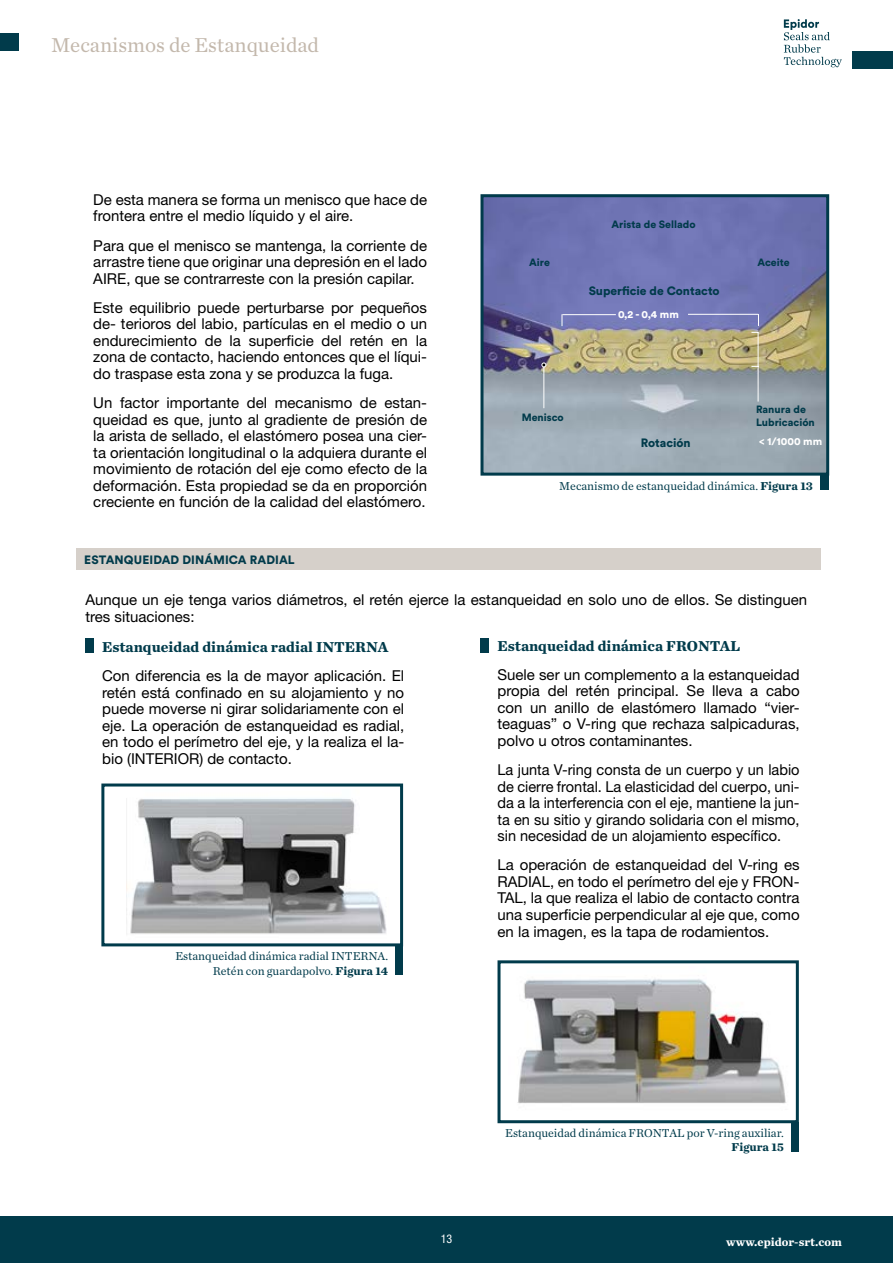
<style>
.page{position:relative;width:893px;height:1263px;background:#fff}
.page>*{position:absolute;margin:0;border:0;box-sizing:border-box;transform-origin:0 0}
.t1{font:21px "Chronicle Text G1";color:#c3b8ac}
.t2{font:15px/16.5px "Helvetica Neue LT Std";color:#000;text-align:justify}
.t3{font:700 15px "Chronicle Text G1";color:#013b4b}
.t4{font:12px/14.4px "Chronicle Text G1";color:#013b4b;text-align:right}
.t5{font:900 12px "Circular Std";color:#013b4b}
.t6{font:700 12px "Chronicle Text G1";color:#fff}
.t7{font:700 12px "Chronicle Text G1";color:#013b4b}
.t8{font:condensed 12px "Helvetica Neue LT Std";color:#fff}
.t9{font:900 10.5px/12.6px "Circular Std";color:#013b4b}
.t10{font:900 10.5px "Circular Std";color:#fff}
.s1{font-weight:700}
</style>
<div class="page">
<svg style="left:784px;top:19px;width:58px;height:48px"></svg>
<div style="left:0;top:1216px;width:893px;height:47px;background:#013b4b"></div>
<div style="left:0;top:34px;width:19px;height:17px;background:#013b4b"></div>
<div style="left:852px;top:51px;width:41px;height:17px;background:#013b4b"></div>
<div style="left:77px;top:548px;width:744px;height:21px;background:#d6d0ca"></div>
<img style="left:484px;top:198px;width:341px;height:274px">
<hr style="left:562px;top:314px;width:54px;height:1px;background:#fff">
<hr style="left:688px;top:314px;width:70px;height:1px;background:#fff">
<hr style="left:543px;top:366px;width:1px;height:42px;background:#fff">
<svg style="left:758px;top:314px;width:1px;height:12px"></svg>
<svg style="left:562px;top:314px;width:1px;height:12px"></svg>
<svg style="left:542px;top:363px;width:4px;height:4px"></svg>
<hr style="left:758px;top:332px;width:1px;height:70px;background:#fff">
<div style="left:480px;top:194px;width:349px;height:282px;border:3px solid #013b4b"></div>
<div style="left:821px;top:476px;width:8px;height:14px;background:#013b4b"></div>
<div style="left:85px;top:639px;width:8px;height:14px;background:#013b4b"></div>
<div style="left:480px;top:639px;width:9px;height:14px;background:#013b4b"></div>
<img style="left:517px;top:979px;width:269px;height:125px">
<div style="left:497px;top:960px;width:302px;height:163px;border:3px solid #013b4b"></div>
<img style="left:126px;top:798px;width:261px;height:136px">
<div style="left:101px;top:783px;width:302px;height:163px;border:3px solid #013b4b"></div>
<div style="left:395px;top:946px;width:8px;height:29px;background:#013b4b"></div>
<div style="left:791px;top:1122px;width:8px;height:30px;background:#013b4b"></div>
<h1 class="t1" style="left:51px;top:29px;width:269px">Mecanismos de Estanqueidad</h1>
<p class="t2" style="left:93px;top:191px;width:335px">De esta manera se forma un menisco que hace de frontera entre el medio líquido y el aire.</p>
<p class="t2" style="left:93px;top:237px;width:335px">Para que el menisco se mantenga, la corriente de arrastre tiene que originar una depresión en el lado AIRE, que se contrarreste con la presión capilar.</p>
<p class="t2" style="left:93px;top:299px;width:335px">Este equilibrio puede perturbarse por pequeños de- terioros del labio, partículas en el medio o un endurecimiento de la superficie del retén en la zona de contacto, haciendo entonces que el líqui&shy;do traspase esta zona y se produzca la fuga.</p>
<p class="t2" style="left:93px;top:394px;width:335px">Un factor importante del mecanismo de estan&shy;queidad es que, junto al gradiente de presión de la arista de sellado, el elastómero posea una cier&shy;ta orientación longitudinal o la adquiera durante el movimiento de rotación del eje como efecto de la deformación. Esta propiedad se da en proporción creciente en función de la calidad del elastómero.</p>
<p class="t9" style="left:529px;top:256px;width:22px">Aire</p>
<p class="t9" style="left:612px;top:217px;width:85px">Arista de Sellado</p>
<p class="t5" style="left:589px;top:283px;width:132px">Superficie de Contacto</p>
<p class="t10" style="left:618px;top:307px;width:62px">0,2 - 0,4 mm</p>
<p class="t9" style="left:757px;top:256px;width:34px">Aceite</p>
<p class="t9" style="left:522px;top:410px;width:44px">Menisco</p>
<p class="t9" style="left:756px;top:403px;width:60px">Ranura de<br>Lubricación</p>
<p class="t5" style="left:641px;top:434px;width:52px">Rotación</p>
<p class="t10" style="left:759px;top:435px;width:64px">&lt; 1/1000 mm</p>
<p class="t4" style="left:559px;top:478px;width:255px">Mecanismo de estanqueidad dinámica. <span class="s1">Figura 13</span></p>
<p class="t5" style="left:84px;top:551px;width:212px">ESTANQUEIDAD DINÁMICA RADIAL</p>
<p class="t2" style="left:85px;top:592px;width:723px">Aunque un eje tenga varios diámetros, el retén ejerce la estanqueidad en solo uno de ellos. Se distinguen tres situaciones:</p>
<p class="t3" style="left:102px;top:635px;width:288px">Estanqueidad dinámica radial INTERNA</p>
<p class="t2" style="left:102px;top:667px;width:304px">Con diferencia es la de mayor aplicación. El retén está confinado en su alojamiento y no puede moverse ni girar solidariamente con el eje. La operación de estanqueidad es radial, en todo el perímetro del eje, y la realiza el la&shy;bio (INTERIOR) de contacto.</p>
<p class="t4" style="left:175px;top:948px;width:214px">Estanqueidad dinámica radial INTERNA.<br>Retén con guardapolvo. <span class="s1">Figura 14</span></p>
<p class="t3" style="left:497px;top:633px;width:244px">Estanqueidad dinámica FRONTAL</p>
<p class="t2" style="left:497px;top:666px;width:304px">Suele ser un complemento a la estanqueidad propia del retén principal. Se lleva a cabo con un anillo de elastómero llamado “vier&shy;teaguas” o V-ring que rechaza salpicaduras, polvo u otros contaminantes.</p>
<p class="t2" style="left:497px;top:761px;width:304px">La junta V-ring consta de un cuerpo y un labio de cierre frontal. La elasticidad del cuerpo, uni&shy;da a la interferencia con el eje, mantiene la jun&shy;ta en su sitio y girando solidaria con el mismo, sin necesidad de un alojamiento específico.</p>
<p class="t2" style="left:497px;top:857px;width:304px">La operación de estanqueidad del V-ring es RADIAL, en todo el perímetro del eje y FRON-TAL, la que realiza el labio de contacto contra una superficie perpendicular al eje que, como en la imagen, es la tapa de rodamientos.</p>
<p class="t4" style="left:505px;top:1125px;width:280px">Estanqueidad dinámica FRONTAL por V-ring auxiliar.</p>
<p class="t7" style="left:732px;top:1138px;width:54px">Figura 15</p>
<p class="t8" style="left:441px;top:1232px;width:13px">13</p>
<p class="t6" style="left:726px;top:1232px;width:117px">www.epidor-srt.com</p>
</div>
